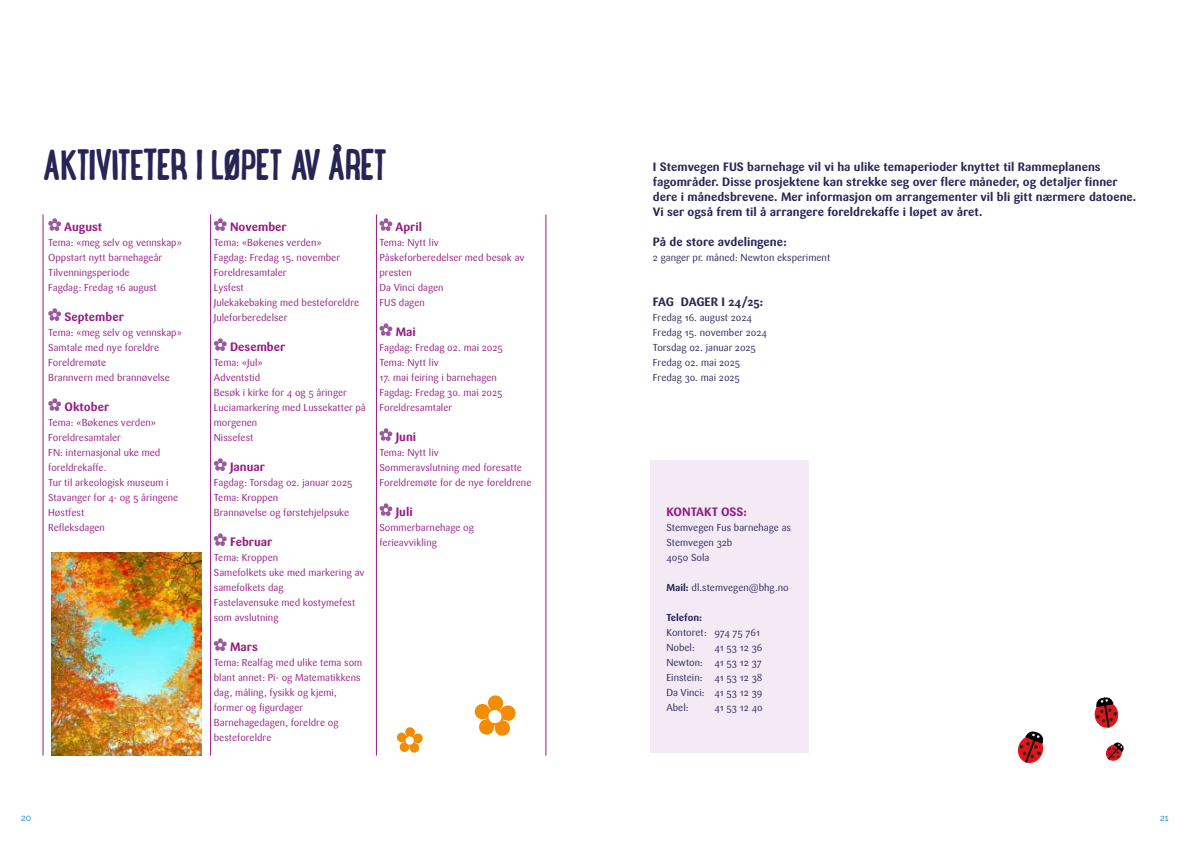
<style>
.page{position:relative;width:1191px;height:842px;background:#fff}
.page>*{position:absolute;margin:0;border:0;box-sizing:border-box;transform-origin:0 0}
.t1{font:700 46px "Lunch Box";letter-spacing:-.04em;color:#282556}
.t2{font:700 12px/15px "Sari OT";color:#282556}
.t3{font:700 12px "Sari OT";color:#951b81}
.t4{font:10px/15px "Sari OT";color:#951b81}
.t5{font:10px/15px "Sari OT";color:#282556}
.t6{font:700 10px "Sari OT";color:#282556}
.t7{font:9px "Raleway";color:#0783c6}
.s1{font-weight:700}
</style>
<div class="page">
<div style="left:650px;top:461px;width:159px;height:292px;background:#f3eaf5"></div>
<svg style="left:1018px;top:731px;width:26px;height:32px"></svg>
<svg style="left:1094px;top:697px;width:25px;height:31px"></svg>
<svg style="left:1106px;top:742px;width:18px;height:19px"></svg>
<svg style="left:48px;top:218px;width:13px;height:13px"></svg>
<svg style="left:48px;top:308px;width:13px;height:13px"></svg>
<svg style="left:48px;top:398px;width:13px;height:13px"></svg>
<svg style="left:214px;top:218px;width:13px;height:13px"></svg>
<svg style="left:214px;top:338px;width:13px;height:13px"></svg>
<svg style="left:214px;top:458px;width:13px;height:13px"></svg>
<svg style="left:214px;top:533px;width:13px;height:13px"></svg>
<svg style="left:214px;top:638px;width:13px;height:13px"></svg>
<svg style="left:379px;top:218px;width:14px;height:13px"></svg>
<svg style="left:379px;top:323px;width:14px;height:13px"></svg>
<svg style="left:379px;top:428px;width:14px;height:13px"></svg>
<svg style="left:379px;top:503px;width:14px;height:13px"></svg>
<img style="left:52px;top:553px;width:150px;height:202px">
<hr style="left:210px;top:214px;width:1px;height:541px;background:#951b81">
<hr style="left:43px;top:214px;width:1px;height:541px;background:#951b81">
<hr style="left:545px;top:214px;width:1px;height:541px;background:#951b81">
<hr style="left:376px;top:214px;width:1px;height:541px;background:#951b81">
<svg style="left:397px;top:727px;width:26px;height:26px"></svg>
<svg style="left:474px;top:695px;width:42px;height:41px"></svg>
<h1 class="t1" style="left:43px;top:134px;width:347px">AKTIVITETER I LØPET AV ÅRET</h1>
<p class="t3" style="left:64px;top:219px;width:40px">August</p>
<p class="t4" style="left:48px;top:235px;width:135px">Tema: «meg selv og vennskap»<br>Oppstart nytt barnehageår<br>Tilvenningsperiode<br>Fagdag: Fredag 16 august</p>
<p class="t3" style="left:64px;top:309px;width:61px">September</p>
<p class="t4" style="left:48px;top:325px;width:135px">Tema: «meg selv og vennskap»<br>Samtale med nye foreldre<br>Foreldremøte<br>Brannvern med brannøvelse</p>
<p class="t3" style="left:64px;top:399px;width:46px">Oktober</p>
<p class="t4" style="left:48px;top:415px;width:132px">Tema: «Bøkenes verden»<br>Foreldresamtaler<br>FN: internasjonal uke med foreldrekaffe.<br>Tur til arkeologisk museum i<br>Stavanger for 4- og 5 åringene<br>Høstfest<br>Refleksdagen</p>
<p class="t3" style="left:230px;top:219px;width:58px">November</p>
<p class="t4" style="left:214px;top:235px;width:147px">Tema: «Bøkenes verden»<br>Fagdag: Fredag 15. november<br>Foreldresamtaler<br>Lysfest<br>Julekakebaking med besteforeldre<br>Juleforberedelser</p>
<p class="t3" style="left:230px;top:339px;width:57px">Desember</p>
<p class="t4" style="left:214px;top:355px;width:153px">Tema: «Jul»<br>Adventstid<br>Besøk i kirke for 4 og 5 åringer<br>Luciamarkering med Lussekatter på morgenen<br>Nissefest</p>
<p class="t3" style="left:230px;top:459px;width:37px">Januar</p>
<p class="t4" style="left:214px;top:475px;width:140px">Fagdag: Torsdag 02. januar 2025<br>Tema: Kroppen<br>Brannøvelse og førstehjelpsuke</p>
<p class="t3" style="left:230px;top:534px;width:44px">Februar</p>
<p class="t4" style="left:214px;top:550px;width:152px">Tema: Kroppen<br>Samefolkets uke med markering av samefolkets dag<br>Fastelavensuke med kostymefest som avslutning</p>
<p class="t3" style="left:230px;top:639px;width:29px">Mars</p>
<p class="t4" style="left:214px;top:655px;width:150px">Tema: Realfag med ulike tema som blant annet: Pi- og Matematikkens dag, måling, fysikk og kjemi, former og figurdager<br>Barnehagedagen, foreldre og besteforeldre</p>
<p class="t3" style="left:395px;top:219px;width:28px">April</p>
<p class="t4" style="left:379px;top:235px;width:147px">Tema: Nytt liv<br>Påskeforberedelser med besøk av presten<br>Da Vinci dagen<br>FUS dagen</p>
<p class="t3" style="left:396px;top:324px;width:22px">Mai</p>
<p class="t4" style="left:379px;top:340px;width:125px">Fagdag: Fredag 02. mai 2025<br>Tema: Nytt liv</p>
<p class="t4" style="left:379px;top:370px;width:124px">17. mai feiring i barnehagen<br>Fagdag: Fredag 30. mai 2025<br>Foreldresamtaler</p>
<p class="t3" style="left:396px;top:429px;width:22px">Juni</p>
<p class="t4" style="left:379px;top:445px;width:153px">Tema: Nytt liv<br>Sommeravslutning med foresatte<br>Foreldremøte for de nye foreldrene</p>
<p class="t3" style="left:396px;top:504px;width:18px">Juli</p>
<p class="t4" style="left:379px;top:520px;width:96px">Sommerbarnehage og ferieavvikling</p>
<p class="t2" style="left:653px;top:159px;width:485px">I Stemvegen FUS barnehage vil vi ha ulike temaperioder knyttet til Rammeplanens fagområder. Disse prosjektene kan strekke seg over flere måneder, og detaljer finner dere i månedsbrevene. Mer informasjon om arrangementer vil bli gitt nærmere datoene.<br>Vi ser også frem til å arrangere foreldrekaffe i løpet av året.</p>
<p class="t2" style="left:653px;top:234px;width:135px">På de store avdelingene:</p>
<p class="t5" style="left:653px;top:250px;width:179px">2 ganger pr. måned: Newton eksperiment</p>
<p class="t2" style="left:653px;top:294px;width:112px">FAG DAGER I 24/25:</p>
<p class="t5" style="left:653px;top:310px;width:115px">Fredag 16. august 2024<br>Fredag 15. november 2024<br>Torsdag 02. januar 2025<br>Fredag 02. mai 2025<br>Fredag 30. mai 2025</p>
<p class="t3" style="left:666px;top:504px;width:82px">KONTAKT OSS:</p>
<p class="t5" style="left:666px;top:520px;width:126px">Stemvegen Fus barnehage as<br>Stemvegen 32b<br>4050 Sola</p>
<p class="t5" style="left:666px;top:580px;width:124px"><span class="s1">Mail:</span> dl.stemvegen@bhg.no</p>
<p class="t6" style="left:666px;top:611px;width:37px">Telefon:</p>
<p class="t5" style="left:666px;top:625px;width:95px">Kontoret: 974 75 761<br>Nobel:</p>
<p class="t5" style="left:666px;top:640px;width:98px;text-align:justify;text-indent:48px">41 53 12 36<br>Newton: 41 53 12 37<br>Einstein: 41 53 12 38<br>Da Vinci: 41 53 12 39<br>Abel:</p>
<p class="t5" style="left:714px;top:700px;width:50px">41 53 12 40</p>
<p class="t7" style="left:21px;top:812px;width:12px">20</p>
<p class="t7" style="left:1160px;top:812px;width:10px">21</p>
</div>
